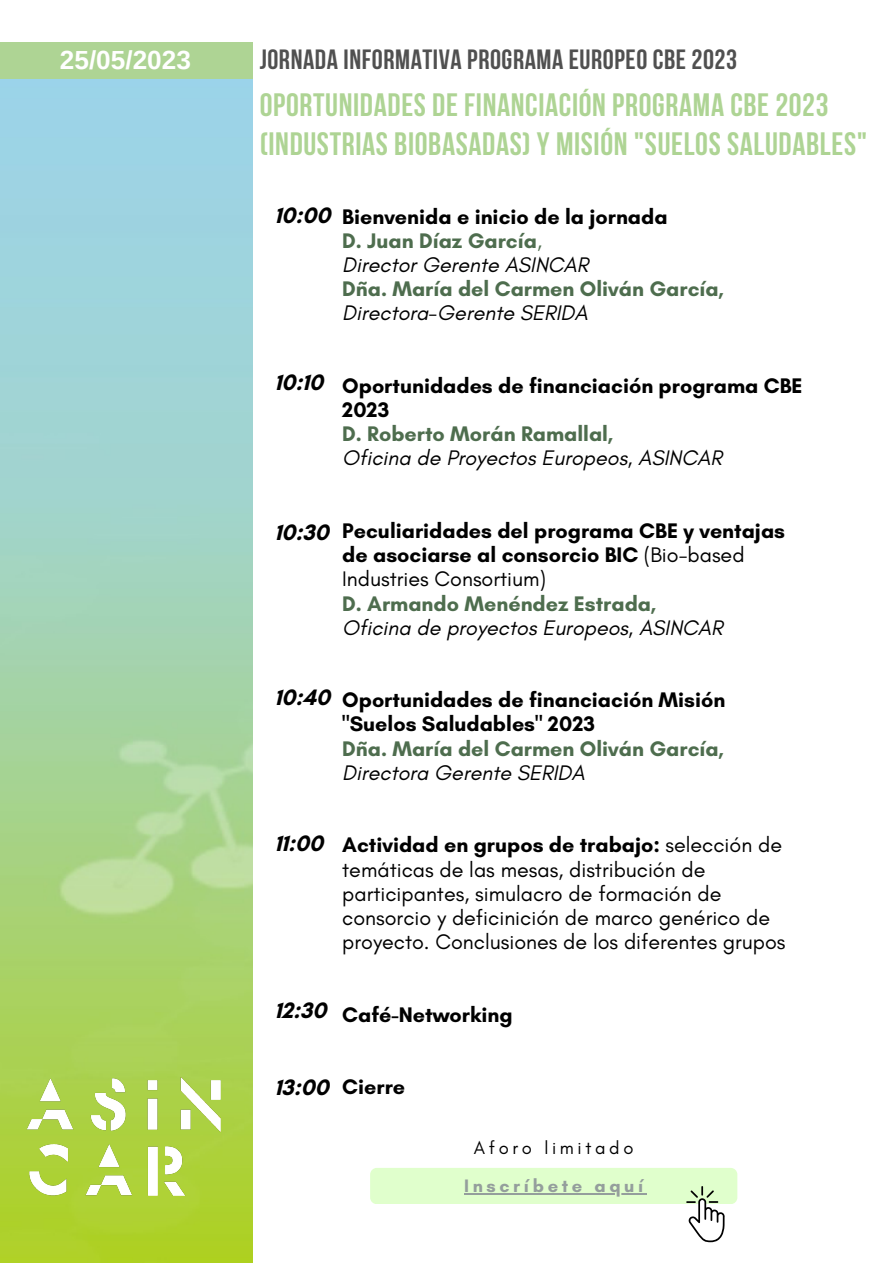
<style>
.page{position:relative;width:893px;height:1263px;background:#fff}
.page>*{position:absolute;margin:0;border:0;box-sizing:border-box;transform-origin:0 0}
.t1{font:700 32.25px/38.8px "Bebas Neue";letter-spacing:.02em;color:#aed494}
.t2{font:700 27.75px "Bebas Neue";letter-spacing:.02em;color:#505050}
.t3{font:700 26.17px "Arimo";color:#fff}
.t4{font:700 22.73px "Glacial Indifference";color:#000}
.t5{font:700 21.45px/24.2px "Glacial Indifference";color:#000}
.t6{font:21.45px/24.2px "Glacial Indifference";color:#000}
.t7{font:italic 21.45px "Glacial Indifference";color:#000}
.t8{font:700 21.45px "Glacial Indifference";color:#4e6d4e}
.t9{font:700 18.38px "Glacial Indifference";letter-spacing:.2em;color:#949e9c}
.t10{font:18.38px "Glacial Indifference";letter-spacing:.2em;color:#000}
.s1{font-weight:400}
.s2{font-weight:700}
</style>
<div class="page">
<img style="left:0;top:76px;width:253px;height:1187px">
<div style="left:0;top:42px;width:252px;height:37px;background:#aed494"></div>
<img style="left:8px;top:1053px;width:232px;height:167px">
<div style="left:370px;top:1168px;width:367px;height:36px;background:#e0ffcc;border-radius:7px"></div>
<svg style="left:686px;top:1186px;width:38px;height:56px"></svg>
<hr style="left:464px;top:1193px;width:183px;height:1px;background:#949e9c">
<p class="t3" style="left:60px;top:46px;width:132px">25/05/2023</p>
<p class="t2" style="left:260px;top:48px;width:479px">JORNADA INFORMATIVA PROGRAMA EUROPEO CBE 2023</p>
<p class="t1" style="left:260px;top:88px;width:609px">OPORTUNIDADES DE FINANCIACIÓN PROGRAMA cbe 2023 (INDUSTRIAS BIOBASADAS) Y MISIÓN "SUELOS SALUDABLES"</p>
<p class="t4" style="left:275px;top:202px;width:57px">10:00</p>
<p class="t5" style="left:342px;top:204px;width:327px">Bienvenida e inicio de la jornada</p>
<p class="t8" style="left:342px;top:227px;width:201px">D. Juan Díaz García<span class="s1">,</span></p>
<p class="t7" style="left:342px;top:252px;width:248px">Director Gerente ASINCAR</p>
<p class="t8" style="left:342px;top:276px;width:383px">Dña. María del Carmen Oliván García,</p>
<p class="t7" style="left:342px;top:300px;width:247px">Directora-Gerente SERIDA</p>
<p class="t4" style="left:275px;top:369px;width:50px">10:10</p>
<p class="t5" style="left:342px;top:373px;width:462px">Oportunidades de financiación programa CBE<br>2023</p>
<p class="t8" style="left:342px;top:421px;width:273px">D. Roberto Morán Ramallal,</p>
<p class="t7" style="left:342px;top:445px;width:381px">Oficina de Proyectos Europeos, ASINCAR</p>
<p class="t4" style="left:275px;top:518px;width:55px">10:30</p>
<p class="t5" style="left:342px;top:518px;width:444px">Peculiaridades del programa CBE y ventajas de asociarse al consorcio BIC <span class="s1">(Bio-based<br>Industries Consortium)</span></p>
<p class="t8" style="left:342px;top:590px;width:316px">D. Armando Menéndez Estrada,</p>
<p class="t7" style="left:342px;top:614px;width:382px">Oficina de proyectos Europeos, ASINCAR</p>
<p class="t4" style="left:275px;top:683px;width:57px">10:40</p>
<p class="t5" style="left:342px;top:688px;width:385px">Oportunidades de financiación Misión "Suelos Saludables" 2023</p>
<p class="t8" style="left:342px;top:735px;width:383px">Dña. María del Carmen Oliván García,</p>
<p class="t7" style="left:342px;top:759px;width:244px">Directora Gerente SERIDA</p>
<p class="t4" style="left:275px;top:829px;width:50px">11:00</p>
<p class="t6" style="left:342px;top:833px;width:445px"><span class="s2">Actividad en grupos de trabajo:</span> selección de temáticas de las mesas, distribución de participantes, simulacro de formación de consorcio y deficinición de marco genérico de proyecto. Conclusiones de los diferentes grupos</p>
<p class="t4" style="left:275px;top:997px;width:53px">12:30</p>
<p class="t5" style="left:342px;top:1002px;width:172px">Café-Networking</p>
<p class="t4" style="left:275px;top:1074px;width:55px">13:00</p>
<p class="t5" style="left:342px;top:1074px;width:64px">Cierre</p>
<p class="t10" style="left:474px;top:1136px;width:161px">Aforo limitado</p>
<p class="t9" style="left:464px;top:1174px;width:181px">Inscríbete aquí</p>
</div>
